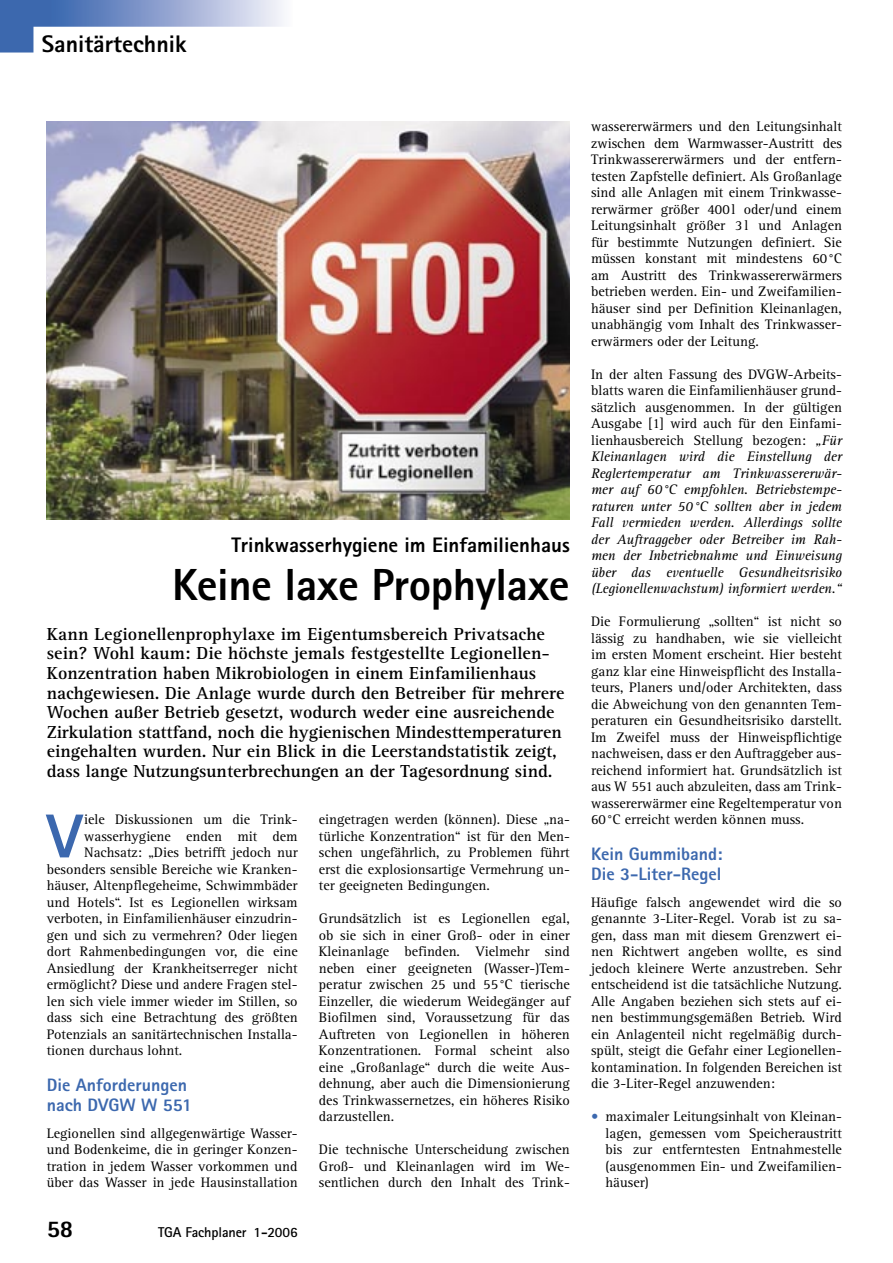
<style>
.page{position:relative;width:893px;height:1263px;background:#fff}
.page>*{position:absolute;margin:0;border:0;box-sizing:border-box;transform-origin:0 0}
.T01c_Grund_m_Ini{font:800 62.1px "Rotis Sans Serif";color:#3c68ae}
.T08b_HÜ{font:800 45px "Rotis Sans Serif";letter-spacing:-.01em;color:#000}
.t1{font:800 24px "Rotis Sans Serif";color:#000}
.T08a_Dach{font:800 21px "Rotis Sans Serif";color:#000}
.T08c_Vorspann{font:700 18px/19.5px "Rotis Serif";color:#000}
.T04a_ZÜ_1{font:800 18px/19.5px "Rotis Sans Serif";color:#3c68ae}
.T01a_Grund{font:14.25px/16.5px "Rotis Serif";color:#000;text-align:justify}
.T01b_Grund_n_ZÜ{font:14.25px/16.5px "Rotis Serif";color:#000;text-align:justify}
.T01c_Grund_m_Ini-2{font:14.25px "Rotis Serif";color:#000}
.T01a_Grund-2{font:italic 14.25px/16.5px "Rotis Serif";letter-spacing:-.005em;color:#000;text-align:justify}
.t2{font:700 14.25px "Rotis Sans Serif";letter-spacing:-.01em;color:#000}
.s1{font-style:normal}
.s2{color:#3c68ae}
</style>
<div class="page">
<svg style="left:0;top:0;width:283px;height:53px"></svg>
<img style="left:47px;top:121px;width:523px;height:398px">
<p class="t1" style="left:42px;top:29px;width:146px">Sanitärtechnik</p>
<p class="T08a_Dach" style="left:231px;top:531px;width:340px">Trinkwasserhygiene im Einfamilienhaus</p>
<p class="T08b_HÜ" style="left:172px;top:556px;width:399px">Keine laxe Prophylaxe</p>
<p class="T08c_Vorspann" style="left:47px;top:625px;width:519px">Kann Legionellenprophylaxe im Eigentumsbereich Privatsache sein? Wohl kaum: Die höchste jemals festgestellte Legionellen-Konzentration haben Mikrobiologen in einem Einfamilienhaus nachgewiesen. Die Anlage wurde durch den Betreiber für mehrere Wochen außer Betrieb gesetzt, wodurch weder eine ausreichende Zirkulation stattfand, noch die hygienischen Mindesttemperaturen eingehalten wurden. Nur ein Blick in die Leerstandstatistik zeigt, dass lange Nutzungsunterbrechungen an der Tagesordnung sind.</p>
<p class="T01c_Grund_m_Ini" style="left:47px;top:797px;width:37px">V</p>
<p class="T01c_Grund_m_Ini-2" style="left:84px;top:811px;width:215px">iele Diskussionen um die Trink-</p>
<p class="T01c_Grund_m_Ini-2" style="left:84px;top:828px;width:215px">wasserhygiene enden mit dem</p>
<p class="T01c_Grund_m_Ini-2" style="left:84px;top:844px;width:215px">Nachsatz: „Dies betrifft jedoch nur</p>
<p class="T01c_Grund_m_Ini-2" style="left:47px;top:861px;width:252px">besonders sensible Bereiche wie Kranken-</p>
<p class="T01c_Grund_m_Ini-2" style="left:47px;top:877px;width:252px">häuser, Altenpflegeheime, Schwimmbäder</p>
<p class="T01c_Grund_m_Ini-2" style="left:47px;top:894px;width:252px">und Hotels“. Ist es Legionellen wirksam</p>
<p class="T01c_Grund_m_Ini-2" style="left:47px;top:910px;width:252px">verboten, in Einfamilienhäuser einzudrin-</p>
<p class="T01c_Grund_m_Ini-2" style="left:47px;top:927px;width:252px">gen und sich zu vermehren? Oder liegen</p>
<p class="T01c_Grund_m_Ini-2" style="left:47px;top:943px;width:252px">dort Rahmenbedingungen vor, die eine</p>
<p class="T01c_Grund_m_Ini-2" style="left:47px;top:960px;width:252px">Ansiedlung der Krankheitserreger nicht</p>
<p class="T01c_Grund_m_Ini-2" style="left:47px;top:976px;width:252px">ermöglicht? Diese und andere Fragen stel-</p>
<p class="T01c_Grund_m_Ini-2" style="left:47px;top:993px;width:252px">len sich viele immer wieder im Stillen, so</p>
<p class="T01c_Grund_m_Ini-2" style="left:47px;top:1009px;width:252px">dass sich eine Betrachtung des größten</p>
<p class="T01c_Grund_m_Ini-2" style="left:47px;top:1026px;width:252px">Potenzials an sanitärtechnischen Installa-</p>
<p class="T01c_Grund_m_Ini-2" style="left:47px;top:1042px;width:137px">tionen durchaus lohnt.</p>
<p class="T04a_ZÜ_1" style="left:47px;top:1075px;width:147px">Die Anforderungen nach DVGW W 551</p>
<p class="T01b_Grund_n_ZÜ" style="left:47px;top:1125px;width:252px">Legionellen sind allgegenwärtige Wasser&shy;und Bodenkeime, die in geringer Konzen&shy;tration in jedem Wasser vorkommen und über das Wasser in jede Hausinstallation</p>
<p class="t1" style="left:47px;top:1213px;width:28px">58</p>
<p class="t2" style="left:158px;top:1223px;width:141px">TGA Fachplaner 1-2006</p>
<p class="T01b_Grund_n_ZÜ" style="left:319px;top:812px;width:252px">eingetragen werden (können). Diese „na&shy;türliche Konzentration“ ist für den Men&shy;schen ungefährlich, zu Problemen führt erst die explosionsartige Vermehrung un&shy;ter geeigneten Bedingungen.</p>
<p class="T01a_Grund" style="left:319px;top:911px;width:252px">Grundsätzlich ist es Legionellen egal, ob sie sich in einer Groß- oder in einer Kleinanlage befinden. Vielmehr sind neben einer geeigneten (Wasser-)Tem&shy;peratur zwischen 25 und 55 °C tierische Einzeller, die wiederum Weidegänger auf Biofilmen sind, Voraussetzung für das Auftreten von Legionellen in höheren Konzentrationen. Formal scheint also eine „Großanlage“ durch die weite Aus&shy;dehnung, aber auch die Dimensionierung des Trinkwassernetzes, ein höheres Risiko darzustellen.</p>
<p class="T01a_Grund" style="left:319px;top:1142px;width:252px">Die technische Unterscheidung zwischen Groß- und Kleinanlagen wird im We&shy;sentlichen durch den Inhalt des Trink-</p>
<p class="T01a_Grund" style="left:591px;top:119px;width:252px">wassererwärmers und den Leitungsinhalt zwischen dem Warmwasser-Austritt des Trinkwassererwärmers und der entfern&shy;testen Zapfstelle definiert. Als Großanlage sind alle Anlagen mit einem Trinkwasse&shy;rerwärmer größer 400 l oder/und einem Leitungsinhalt größer 3 l und Anlagen für bestimmte Nutzungen definiert. Sie müssen konstant mit mindestens 60 °C am Austritt des Trinkwassererwärmers betrieben werden. Ein- und Zweifamilien&shy;häuser sind per Definition Kleinanlagen, unabhängig vom Inhalt des Trinkwasser&shy;erwärmers oder der Leitung.</p>
<p class="T01a_Grund-2" style="left:591px;top:366px;width:252px"><span class="s1">In der alten Fassung des DVGW-Arbeits&shy;blatts waren die Einfamilienhäuser grund&shy;sätzlich ausgenommen. In der gültigen Ausgabe [1] wird auch für den Einfami&shy;lienhausbereich Stellung bezogen:</span> „Für Kleinanlagen wird die Einstellung der Reglertemperatur am Trinkwassererwär&shy;mer auf 60 °C empfohlen. Betriebstempe&shy;raturen unter 50 °C sollten aber in jedem Fall vermieden werden. Allerdings sollte der Auftraggeber oder Betreiber im Rah&shy;men der Inbetriebnahme und Einweisung über das eventuelle Gesundheitsrisiko (Legionellenwachstum) informiert werden.“</p>
<p class="T01a_Grund" style="left:591px;top:614px;width:252px">Die Formulierung „sollten“ ist nicht so lässig zu handhaben, wie sie vielleicht im ersten Moment erscheint. Hier besteht ganz klar eine Hinweispflicht des Installa&shy;teurs, Planers und/oder Architekten, dass die Abweichung von den genannten Tem&shy;peraturen ein Gesundheitsrisiko darstellt.<br>Im Zweifel muss der Hinweispflichtige nachweisen, dass er den Auftraggeber aus&shy;reichend informiert hat. Grundsätzlich ist aus W 551 auch abzuleiten, dass am Trink&shy;wassererwärmer eine Regeltemperatur von 60 °C erreicht werden können muss.</p>
<p class="T04a_ZÜ_1" style="left:591px;top:844px;width:133px">Kein Gummiband:<br>Die 3-Liter-Regel</p>
<p class="T01b_Grund_n_ZÜ" style="left:591px;top:894px;width:252px">Häufige falsch angewendet wird die so genannte 3-Liter-Regel. Vorab ist zu sa&shy;gen, dass man mit diesem Grenzwert ei&shy;nen Richtwert angeben wollte, es sind jedoch kleinere Werte anzustreben. Sehr entscheidend ist die tatsächliche Nutzung.<br>Alle Angaben beziehen sich stets auf ei&shy;nen bestimmungsgemäßen Betrieb. Wird ein Anlagenteil nicht regelmäßig durch&shy;spült, steigt die Gefahr einer Legionellen&shy;kontamination. In folgenden Bereichen ist die 3-Liter-Regel anzuwenden:</p>
<p class="T01a_Grund" style="left:606px;top:1109px;width:238px;text-indent:-15px"><span class="s2">•</span> maximaler Leitungsinhalt von Kleinan&shy;lagen, gemessen vom Speicheraustritt bis zur entferntesten Entnahmestelle (ausgenommen Ein- und Zweifamilien&shy;häuser)</p>
</div>
